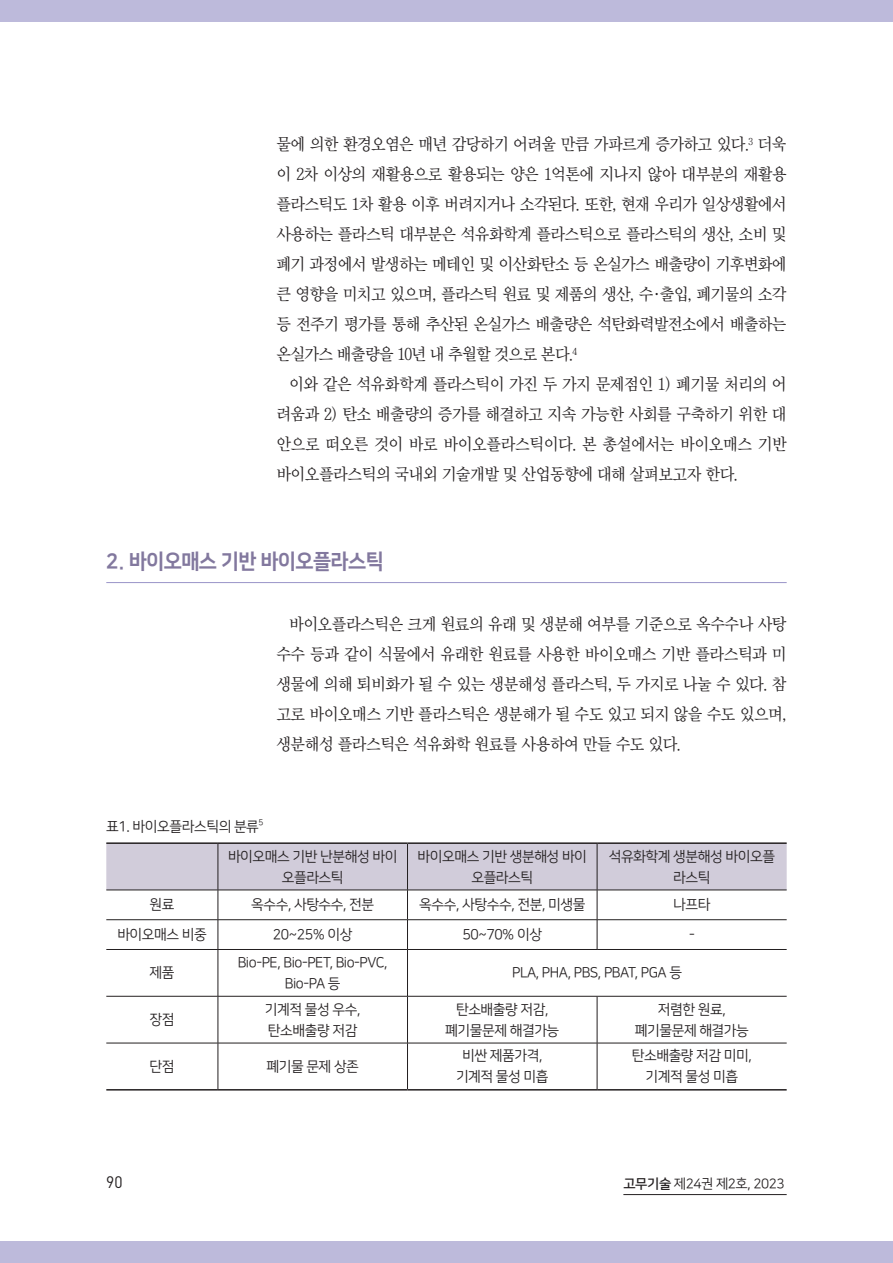
<style>
.page{position:relative;width:893px;height:1263px;background:#fff}
.page>*{position:absolute;margin:0;border:0;box-sizing:border-box;transform-origin:0 0}
._1_중타이틀{font:21px "Nanum Square EB";letter-spacing:-.03em;color:#82789e;scale:.95 1}
.t1{font:16.5px/30px "Chosun Sm";letter-spacing:-.03em;color:#231f20;text-align:justify}
.t2{font:16.5px "DIN Pro";color:#231f20;scale:.95 1}
._6_표안{font:14.25px/21px "Nanum Square R";letter-spacing:-.03em;color:#231f20;text-align:center}
._4_표그림제목{font:14.25px "Nanum Square R";letter-spacing:-.03em;color:#231f20}
.t3{font:13.5px "Nanum Square R";letter-spacing:-.03em;color:#231f20}
._4_표그림제목-2{font:8.25px "Nanum Square R";color:#231f20}
.s1{font-family:"Nanum Square B"}
</style>
<div class="page">
<hr style="left:623px;top:1194px;width:164px;height:1px;background:#231f20">
<div style="left:0;top:0;width:893px;height:21px;background:#bdbadb"></div>
<div style="left:0;top:1242px;width:893px;height:21px;background:#bdbadb"></div>
<hr style="left:106px;top:582px;width:681px;height:1px;background:#9a94c8">
<svg style="left:106px;top:844px;width:681px;height:105px"></svg>
<hr style="left:106px;top:949px;width:112px;height:1px;background:#231f20">
<hr style="left:218px;top:949px;width:189px;height:1px;background:#231f20">
<hr style="left:218px;top:950px;width:1px;height:46px;background:#231f20">
<hr style="left:407px;top:949px;width:190px;height:1px;background:#231f20">
<hr style="left:407px;top:950px;width:1px;height:46px;background:#231f20">
<hr style="left:597px;top:949px;width:190px;height:1px;background:#231f20">
<hr style="left:106px;top:996px;width:112px;height:1px;background:#231f20">
<hr style="left:218px;top:996px;width:189px;height:1px;background:#231f20">
<hr style="left:218px;top:996px;width:1px;height:47px;background:#231f20">
<hr style="left:407px;top:996px;width:190px;height:1px;background:#231f20">
<hr style="left:407px;top:996px;width:1px;height:47px;background:#231f20">
<hr style="left:597px;top:996px;width:190px;height:1px;background:#231f20">
<hr style="left:597px;top:996px;width:1px;height:47px;background:#231f20">
<hr style="left:106px;top:1043px;width:112px;height:1px;background:#231f20">
<hr style="left:218px;top:1043px;width:189px;height:1px;background:#231f20">
<hr style="left:218px;top:1043px;width:1px;height:46px;background:#231f20">
<hr style="left:407px;top:1043px;width:190px;height:1px;background:#231f20">
<hr style="left:407px;top:1043px;width:1px;height:46px;background:#231f20">
<hr style="left:597px;top:1043px;width:190px;height:1px;background:#231f20">
<hr style="left:597px;top:1043px;width:1px;height:46px;background:#231f20">
<hr style="left:106px;top:842px;width:112px;height:2px;background:#231f20">
<hr style="left:218px;top:842px;width:189px;height:2px;background:#231f20">
<hr style="left:407px;top:842px;width:190px;height:2px;background:#231f20">
<hr style="left:597px;top:842px;width:190px;height:2px;background:#231f20">
<hr style="left:106px;top:1089px;width:112px;height:1px;background:#231f20">
<hr style="left:218px;top:1089px;width:189px;height:1px;background:#231f20">
<hr style="left:407px;top:1089px;width:190px;height:1px;background:#231f20">
<hr style="left:597px;top:1089px;width:190px;height:1px;background:#231f20">
<p class="t1" style="left:276px;top:129px;width:512px">물에 의한 환경오염은 매년 감당하기 어려울 만큼 가파르게 증가하고 있다.<sup>3</sup> 더욱 이 2차 이상의 재활용으로 활용되는 양은 1억톤에 지나지 않아 대부분의 재활용 플라스틱도 1차 활용 이후 버려지거나 소각된다. 또한, 현재 우리가 일상생활에서 사용하는 플라스틱 대부분은 석유화학계 플라스틱으로 플라스틱의 생산, 소비 및 폐기 과정에서 발생하는 메테인 및 이산화탄소 등 온실가스 배출량이 기후변화에 큰 영향을 미치고 있으며, 플라스틱 원료 및 제품의 생산, 수·출입, 폐기물의 소각 등 전주기 평가를 통해 추산된 온실가스 배출량은 석탄화력발전소에서 배출하는 온실가스 배출량을 10년 내 추월할 것으로 본다.<sup>4</sup></p>
<p class="t1" style="left:276px;top:369px;width:512px;text-indent:13px">이와 같은 석유화학계 플라스틱이 가진 두 가지 문제점인 1) 폐기물 처리의 어 려움과 2) 탄소 배출량의 증가를 해결하고 지속 가능한 사회를 구축하기 위한 대 안으로 떠오른 것이 바로 바이오플라스틱이다. 본 총설에서는 바이오매스 기반 바이오플라스틱의 국내외 기술개발 및 산업동향에 대해 살펴보고자 한다.</p>
<p class="_1_중타이틀" style="left:106px;top:549px;width:294px">2. 바이오매스 기반 바이오플라스틱</p>
<p class="t1" style="left:276px;top:609px;width:512px;text-indent:13px">바이오플라스틱은 크게 원료의 유래 및 생분해 여부를 기준으로 옥수수나 사탕 수수 등과 같이 식물에서 유래한 원료를 사용한 바이오매스 기반 플라스틱과 미 생물에 의해 퇴비화가 될 수 있는 생분해성 플라스틱, 두 가지로 나눌 수 있다. 참 고로 바이오매스 기반 플라스틱은 생분해가 될 수도 있고 되지 않을 수도 있으며, 생분해성 플라스틱은 석유화학 원료를 사용하여 만들 수도 있다.</p>
<p class="_4_표그림제목" style="left:106px;top:819px;width:154px">표1. 바이오플라스틱의 분류</p>
<p class="_4_표그림제목-2" style="left:259px;top:818px;width:6px">5</p>
<p class="_6_표안" style="left:228px;top:846px;width:171px">바이오매스 기반 난분해성 바이 오플라스틱</p>
<p class="_6_표안" style="left:418px;top:846px;width:171px">바이오매스 기반 생분해성 바이 오플라스틱</p>
<p class="_6_표안" style="left:609px;top:846px;width:168px">석유화학계 생분해성 바이오플 라스틱</p>
<p class="_6_표안" style="left:150px;top:895px;width:26px">원료</p>
<p class="_6_표안" style="left:251px;top:895px;width:125px">옥수수, 사탕수수, 전분</p>
<p class="_6_표안" style="left:419px;top:895px;width:168px">옥수수, 사탕수수, 전분, 미생물</p>
<p class="_6_표안" style="left:673px;top:895px;width:39px">나프타</p>
<p class="_6_표안" style="left:117px;top:924px;width:91px">바이오매스 비중</p>
<p class="_6_표안" style="left:273px;top:924px;width:81px">20~25% 이상</p>
<p class="_6_표안" style="left:462px;top:924px;width:81px">50~70% 이상</p>
<p class="_6_표안" style="left:689px;top:924px;width:7px">-</p>
<p class="_6_표안" style="left:150px;top:963px;width:26px">제품</p>
<p class="_6_표안" style="left:238px;top:952px;width:151px">Bio-PE, Bio-PET, Bio-PVC,<br>Bio-PA 등</p>
<p class="_6_표안" style="left:512px;top:963px;width:171px">PLA, PHA, PBS, PBAT, PGA 등</p>
<p class="_6_표안" style="left:150px;top:1009px;width:26px">장점</p>
<p class="_6_표안" style="left:456px;top:999px;width:94px">탄소배출량 저감,</p>
<p class="_6_표안" style="left:445px;top:1020px;width:116px">폐기물문제 해결가능</p>
<p class="_6_표안" style="left:658px;top:999px;width:69px">저렴한 원료,</p>
<p class="_6_표안" style="left:635px;top:1020px;width:116px">폐기물문제 해결가능</p>
<p class="_6_표안" style="left:265px;top:999px;width:97px">기계적 물성 우수,</p>
<p class="_6_표안" style="left:268px;top:1020px;width:91px">탄소배출량 저감</p>
<p class="_6_표안" style="left:150px;top:1056px;width:26px">단점</p>
<p class="_6_표안" style="left:266px;top:1056px;width:94px">폐기물 문제 상존</p>
<p class="_6_표안" style="left:462px;top:1046px;width:82px">비싼 제품가격,</p>
<p class="_6_표안" style="left:456px;top:1067px;width:94px">기계적 물성 미흡</p>
<p class="_6_표안" style="left:632px;top:1046px;width:122px">탄소배출량 저감 미미,</p>
<p class="_6_표안" style="left:646px;top:1067px;width:94px">기계적 물성 미흡</p>
<p class="t2" style="left:106px;top:1171px;width:19px">90</p>
<p class="t3" style="left:623px;top:1177px;width:163px"><span class="s1">고무기술</span> 제24권 제2호, 2023</p>
</div>
